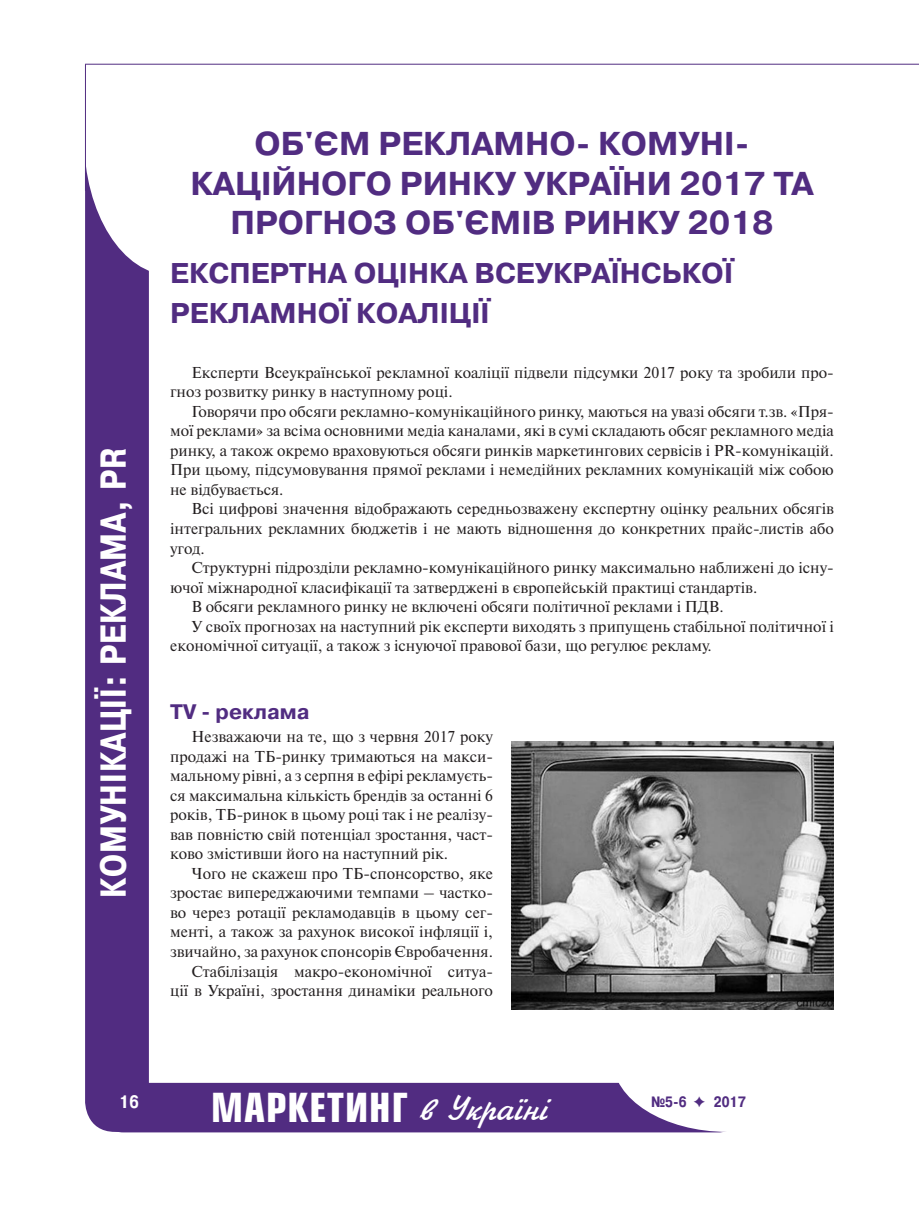
<style>
.page{position:relative;width:919px;height:1217px;background:#fff}
.page>*{position:absolute;margin:0;border:0;box-sizing:border-box;transform-origin:0 0}
.t1{font:700 39px "Europe Cond";letter-spacing:.025em;color:#fff}
.t2{font:700 36px "Pragmatica Cond C";letter-spacing:.025em;color:#fff}
.t3{font:700 33px/39.6px "Pragmatica C";color:#512c81;text-align:center}
.t4{font:700 28.5px/39.6px "Pragmatica C";color:#512c81}
.t5{font:700 21px "Pragmatica C";color:#512c81}
.t6{font:700 18px "Pragmatica Cond C";color:#fff}
.t7{font:15.75px/19.5px "Newton C";color:#231f20;text-align:justify}
.t8{font:700 15px "Pragmatica Cond C";color:#512c81}
.s1{font-family:"Jikharev";font-weight:400;font-size:36px}
.s2{font-family:"Dixieland";font-weight:400}
</style>
<div class="page">
<div style="left:85px;top:111px;width:64px;height:1020px;background:#512c81;border-radius:30px"></div>
<div style="left:84px;top:0;width:173px;height:275px;background:#fff;border-radius:50%"></div>
<div style="left:101px;top:1082px;width:640px;height:50px;background:#512c81;border-radius:22px"></div>
<div style="left:612px;top:986px;width:230px;height:145px;background:#fff;border-radius:50%"></div>
<hr style="left:85px;top:64px;width:833px;height:1px;background:#512c81">
<hr style="left:85px;top:64px;width:1px;height:127px;background:#512c81">
<img style="left:511px;top:741px;width:322px;height:267px">
<h2 class="t2" style="left:93px;top:897px;width:451px;rotate:-90deg">КОМУНІКАЦІЇ: РЕКЛАМА, PR</h2>
<h3 class="t3" style="left:190px;top:124px;width:625px">ОБ'ЄМ РЕКЛАМНО- КОМУНІ-<br>КАЦІЙНОГО РИНКУ УКРАЇНИ 2017 ТА<br>ПРОГНОЗ ОБ'ЄМІВ РИНКУ 2018</h3>
<h3 class="t4" style="left:170px;top:254px;width:564px">ЕКСПЕРТНА ОЦІНКА ВСЕУКРАЇНСЬКОЇ<br>РЕКЛАМНОЇ КОАЛІЦІЇ</h3>
<p class="t7" style="left:170px;top:363px;width:665px;text-indent:21px">Експерти Всеукраїнської рекламної коаліції підвели підсумки 2017 року та зробили про&shy;гноз розвитку ринку в наступному році.</p>
<p class="t7" style="left:170px;top:402px;width:665px;text-indent:21px">Говорячи про обсяги рекламно-комунікаційного ринку, маються на увазі обсяги т.зв. «Пря&shy;мої реклами» за всіма основними медіа каналами, які в сумі складають обсяг рекламного медіа ринку, а також окремо враховуються обсяги ринків маркетингових сервісів і PR-комунікацій.<br>При цьому, підсумовування прямої реклами і немедійних рекламних комунікацій між собою не відбувається.</p>
<p class="t7" style="left:170px;top:499px;width:665px;text-indent:21px">Всі цифрові значення відображають середньозважену експертну оцінку реальних обсягів інтегральних рекламних бюджетів і не мають відношення до конкретних прайс-листів або угод.</p>
<p class="t7" style="left:191px;top:558px;width:644px">Структурні підрозділи рекламно-комунікаційного ринку максимально наближені до існу-</p>
<p class="t7" style="left:170px;top:577px;width:588px">ючої міжнародної класифікації та затверджені в європейській практиці стандартів.</p>
<p class="t7" style="left:191px;top:597px;width:534px">В обсяги рекламного ринку не включені обсяги політичної реклами і ПДВ.</p>
<p class="t7" style="left:191px;top:616px;width:644px">У своїх прогнозах на наступний рік експерти виходять з припущень стабільної політичної і</p>
<p class="t7" style="left:170px;top:636px;width:543px">економічної ситуації, а також з існуючої правової бази, що регулює рекламу.</p>
<h3 class="t5" style="left:170px;top:700px;width:141px">ТV - реклама</h3>
<p class="t7" style="left:170px;top:727px;width:324px;text-indent:21px">Незважаючи на те, що з червня 2017 року продажі на ТБ-ринку тримаються на макси&shy;мальному рівні, а з серпня в ефірі рекламуєть&shy;ся максимальна кількість брендів за останні 6 років, ТБ-ринок в цьому році так і не реалізу&shy;вав повністю свій потенціал зростання, част&shy;ково змістивши його на наступний рік.</p>
<p class="t7" style="left:170px;top:863px;width:324px;text-align:right">Чого не скажеш про ТБ-спонсорство, яке зростає випереджаючими темпами – частко&shy;во через ротації рекламодавців в цьому сег&shy;менті, а також за рахунок високої інфляції і, звичайно, за рахунок спонсорів Євробачення.<br>Стабілізація макро-економічної ситуа&shy;ції в Україні, зростання динаміки реального</p>
<h1 class="t1" style="left:211px;top:1081px;width:337px">МАРКЕТИНГ <span class="s1">в Україні</span></h1>
<p class="t6" style="left:119px;top:1090px;width:21px">16</p>
<p class="t8" style="left:651px;top:1092px;width:96px">№5-6 <span class="s2">F</span> 2017</p>
</div>
